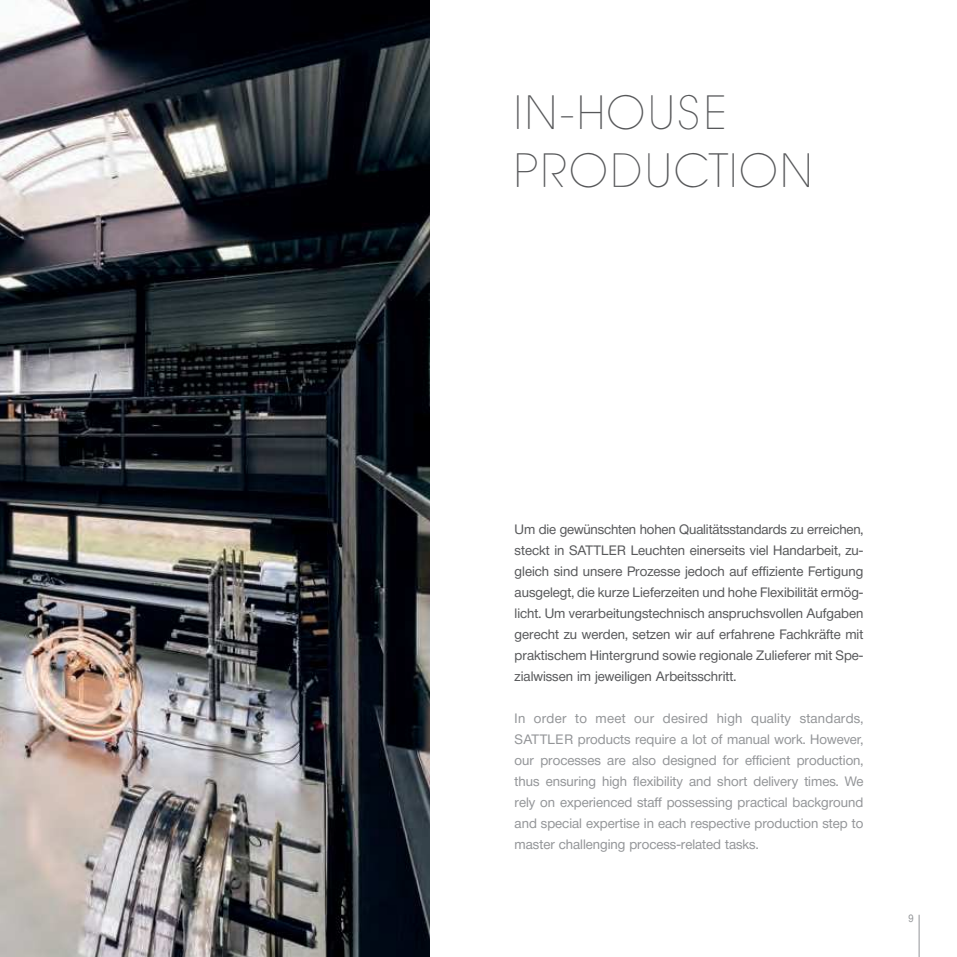
<style>
.page{position:relative;width:957px;height:957px;background:#fff}
.page>*{position:absolute;margin:0;border:0;box-sizing:border-box;transform-origin:0 0}
.t1{font:200 48px/57.6px "Avant Garde Two BQ";letter-spacing:.05em;color:#57585a}
.t2{font:13.5px/21px "Neue Helvetica BQ";color:#57585a;text-align:justify}
.t3{font:13.5px/21px "Neue Helvetica BQ";color:#939598;text-align:justify}
.t4{font:10.65px "Neue Helvetica BQ";color:#939598;scale:.9 1}
</style>
<div class="page">
<img style="left:0;top:0;width:429px;height:957px">
<hr style="left:919px;top:914px;width:1px;height:43px;background:#939598">
<h1 class="t1" style="left:514px;top:85px;width:299px">IN-HOUSE<br>PRODUCTION</h1>
<p class="t2" style="left:514px;top:518px;width:350px">Um die gewünschten hohen Qualitätsstandards zu erreichen, steckt in SATTLER Leuchten einerseits viel Handarbeit, zu&shy;gleich sind unsere Prozesse jedoch auf effiziente Fertigung ausgelegt, die kurze Lieferzeiten und hohe Flexibilität ermög&shy;licht. Um verarbeitungstechnisch anspruchsvollen Aufgaben gerecht zu werden, setzen wir auf erfahrene Fachkräfte mit praktischem Hintergrund sowie regionale Zulieferer mit Spe&shy;zialwissen im jeweiligen Arbeitsschritt.</p>
<p class="t3" style="left:514px;top:707px;width:350px">In order to meet our desired high quality standards, SATTLER products require a lot of manual work. However, our processes are also designed for efficient production, thus ensuring high flexibility and short delivery times. We rely on experienced staff possessing practical background and special expertise in each respective production step to master challenging process-related tasks.</p>
<p class="t4" style="left:908px;top:912px;width:7px">9</p>
</div>
